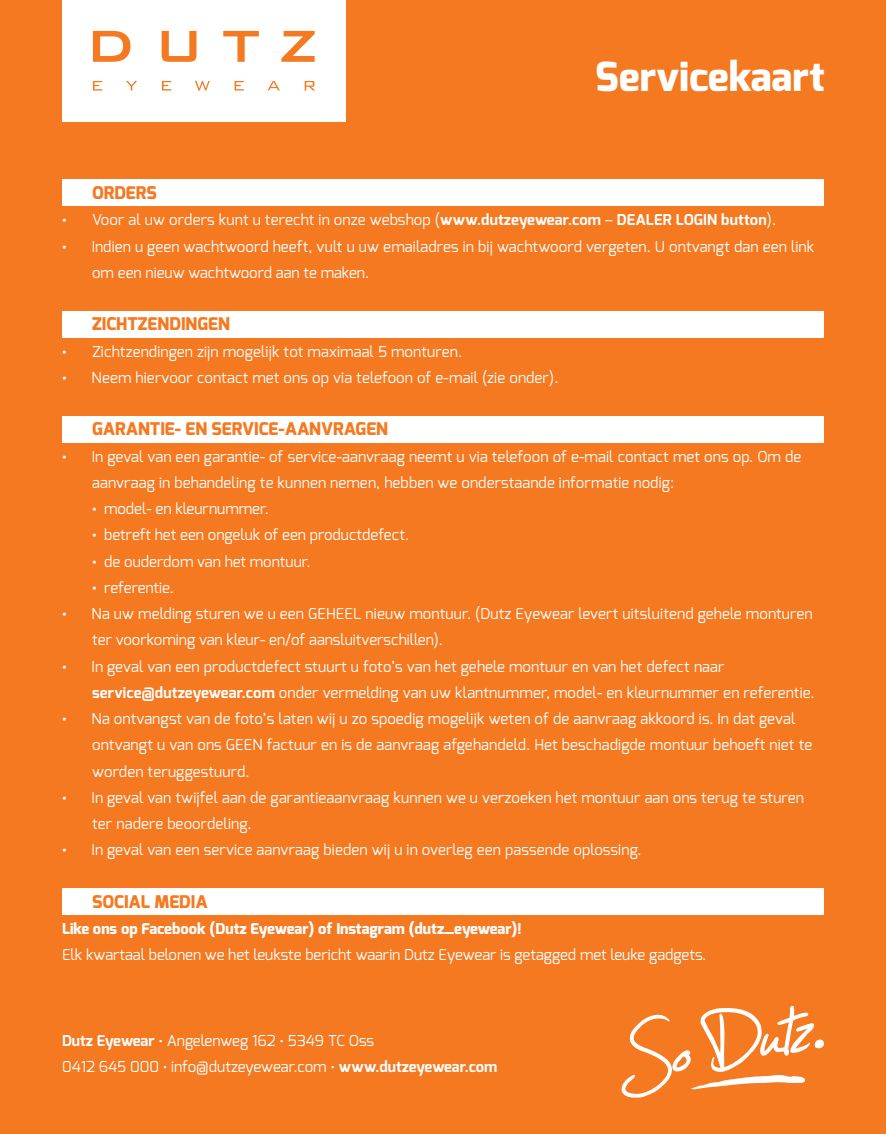
<style>
.page{position:relative;width:886px;height:1134px;background:#f47921}
.page>*{position:absolute;margin:0;border:0;box-sizing:border-box;transform-origin:0 0}
.t1{font:800 40px "Exo";color:#fff}
.t2{font:800 17.5px "Exo";color:#f47921}
.t3{font:15px/26.2px "Exo";letter-spacing:.01em;color:#fff}
.t4{font:800 15px "Exo";color:#fff}
.s1{font-weight:700}
</style>
<div class="page">
<div style="left:62px;top:179px;width:762px;height:27px;background:#fff"></div>
<div style="left:62px;top:310px;width:762px;height:27px;background:#fff"></div>
<div style="left:62px;top:415px;width:762px;height:27px;background:#fff"></div>
<div style="left:62px;top:888px;width:762px;height:27px;background:#fff"></div>
<div style="left:62px;top:0;width:283px;height:121px;background:#fff"></div>
<svg style="left:93px;top:31px;width:37px;height:31px"></svg>
<svg style="left:162px;top:31px;width:34px;height:31px"></svg>
<svg style="left:223px;top:31px;width:36px;height:31px"></svg>
<svg style="left:281px;top:31px;width:34px;height:31px"></svg>
<svg style="left:93px;top:81px;width:9px;height:9px"></svg>
<svg style="left:126px;top:81px;width:11px;height:9px"></svg>
<svg style="left:162px;top:81px;width:9px;height:9px"></svg>
<svg style="left:195px;top:81px;width:15px;height:9px"></svg>
<svg style="left:235px;top:81px;width:9px;height:9px"></svg>
<svg style="left:268px;top:81px;width:12px;height:9px"></svg>
<svg style="left:305px;top:81px;width:10px;height:9px"></svg>
<svg style="left:621px;top:1006px;width:203px;height:92px"></svg>
<p class="t1" style="left:595px;top:50px;width:231px">Servicekaart</p>
<p class="t2" style="left:92px;top:182px;width:66px">ORDERS</p>
<p class="t3" style="left:62px;top:207px;width:715px"><span class="s1">•</span> Voor al uw orders kunt u terecht in onze webshop (<span class="s1">www.dutzeyewear.com</span> – <span class="s1">DEALER LOGIN button</span>).</p>
<p class="t3" style="left:92px;top:233px;width:724px;text-indent:-30px"><span class="s1">•</span> Indien u geen wachtwoord heeft, vult u uw emailadres in bij wachtwoord vergeten. U ontvangt dan een link om een nieuw wachtwoord aan te maken.</p>
<p class="t2" style="left:92px;top:313px;width:139px">ZICHTZENDINGEN</p>
<p class="t3" style="left:62px;top:338px;width:402px"><span class="s1">•</span> Zichtzendingen zijn mogelijk tot maximaal 5 monturen.</p>
<p class="t3" style="left:62px;top:364px;width:498px"><span class="s1">•</span> Neem hiervoor contact met ons op via telefoon of e-mail (zie onder).</p>
<p class="t2" style="left:92px;top:418px;width:297px">GARANTIE- EN SERVICE-AANVRAGEN</p>
<p class="t3" style="left:92px;top:443px;width:711px;text-indent:-30px"><span class="s1">•</span> In geval van een garantie- of service-aanvraag neemt u via telefoon of e-mail contact met ons op. Om de aanvraag in behandeling te kunnen nemen, hebben we onderstaande informatie nodig:</p>
<p class="t3" style="left:92px;top:496px;width:178px"><span class="s1">•</span> model- en kleurnummer.</p>
<p class="t3" style="left:92px;top:522px;width:318px"><span class="s1">•</span> betreft het een ongeluk of een productdefect.</p>
<p class="t3" style="left:92px;top:548px;width:220px"><span class="s1">•</span> de ouderdom van het montuur.</p>
<p class="t3" style="left:92px;top:574px;width:83px"><span class="s1">•</span> referentie.</p>
<p class="t3" style="left:92px;top:601px;width:722px;text-indent:-30px"><span class="s1">•</span> Na uw melding sturen we u een GEHEEL nieuw montuur. (Dutz Eyewear levert uitsluitend gehele monturen ter voorkoming van kleur- en/of aansluitverschillen).</p>
<p class="t3" style="left:92px;top:653px;width:724px;text-indent:-30px"><span class="s1">•</span> In geval van een productdefect stuurt u foto’s van het gehele montuur en van het defect naar <span class="s1">service@dutzeyewear.com</span> onder vermelding van uw klantnummer, model- en kleurnummer en referentie.</p>
<p class="t3" style="left:92px;top:706px;width:722px;text-indent:-30px"><span class="s1">•</span> Na ontvangst van de foto’s laten wij u zo spoedig mogelijk weten of de aanvraag akkoord is. In dat geval ontvangt u van ons GEEN factuur en is de aanvraag afgehandeld. Het beschadigde montuur behoeft niet te worden teruggestuurd.</p>
<p class="t3" style="left:92px;top:784px;width:713px;text-indent:-30px"><span class="s1">•</span> In geval van twijfel aan de garantieaanvraag kunnen we u verzoeken het montuur aan ons terug te sturen ter nadere beoordeling.</p>
<p class="t3" style="left:62px;top:837px;width:581px"><span class="s1">•</span> In geval van een service aanvraag bieden wij u in overleg een passende oplossing.</p>
<p class="t2" style="left:92px;top:890px;width:117px">SOCIAL MEDIA</p>
<p class="t4" style="left:62px;top:919px;width:461px">Like ons op Facebook (Dutz Eyewear) of Instagram (dutz_eyewear)!</p>
<p class="t3" style="left:62px;top:942px;width:646px">Elk kwartaal belonen we het leukste bericht waarin Dutz Eyewear is getagged met leuke gadgets.</p>
<p class="t3" style="left:62px;top:1027px;width:313px"><span class="s1">Dutz Eyewear</span> • Angelenweg 162 • 5349 TC Oss</p>
<p class="t3" style="left:62px;top:1053px;width:437px">0412 645 000 • info@dutzeyewear.com • <span class="s1">www.dutzeyewear.com</span></p>
</div>
